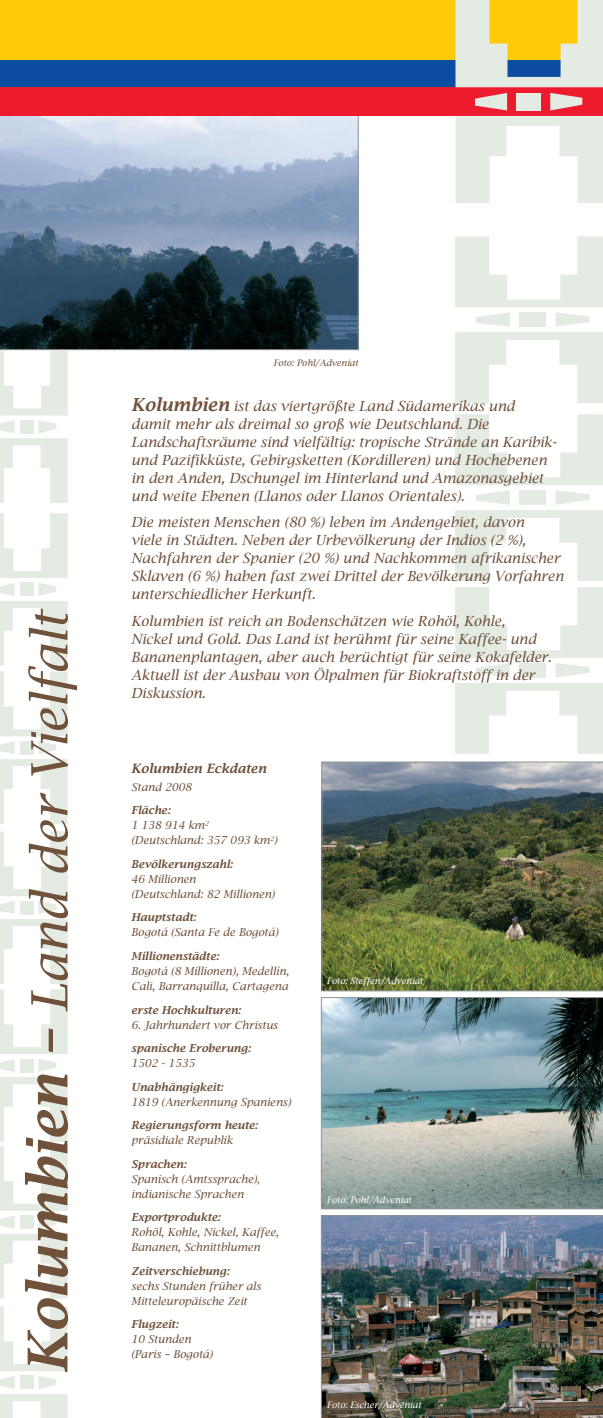
<style>
.page{position:relative;width:603px;height:1418px;background:#fff}
.page>*{position:absolute;margin:0;border:0;box-sizing:border-box;transform-origin:0 0}
.t1{font:italic 50px "Lucida Bright";letter-spacing:-.005em;color:#70513a}
.t2{font:italic 14px/18px "Lucida Bright";color:#70513a}
.t3{font:italic 600 13px "Lucida Bright";color:#70513a}
.t4{font:italic 11px/15px "Lucida Bright";color:#70513a}
.t5{font:italic 600 11px "Lucida Bright";color:#70513a}
.t6{font:italic 9px "Lucida Bright";color:#fff}
.t7{font:italic 9px "Lucida Bright";color:#70513a}
.s1{font-weight:600;font-size:55px}
.s2{font-weight:600;font-size:18px}
.s3{font-weight:600}
</style>
<div class="page">
<svg style="left:455px;top:587px;width:147px;height:90px"></svg>
<svg style="left:455px;top:683px;width:147px;height:70px"></svg>
<svg style="left:455px;top:414px;width:147px;height:90px"></svg>
<svg style="left:455px;top:510px;width:147px;height:71px"></svg>
<svg style="left:455px;top:236px;width:147px;height:167px"></svg>
<svg style="left:455px;top:116px;width:147px;height:87px"></svg>
<svg style="left:0;top:1306px;width:68px;height:111px"></svg>
<svg style="left:0;top:989px;width:68px;height:309px"></svg>
<svg style="left:0;top:831px;width:68px;height:152px"></svg>
<svg style="left:0;top:671px;width:68px;height:153px"></svg>
<svg style="left:0;top:513px;width:68px;height:152px"></svg>
<svg style="left:0;top:350px;width:68px;height:153px"></svg>
<svg style="left:0;top:116px;width:358px;height:234px;background:#6a7d91"></svg>
<img style="left:321px;top:1215px;width:281px;height:202px">
<img style="left:321px;top:997px;width:281px;height:211px">
<img style="left:321px;top:761px;width:281px;height:230px">
<div style="left:0;top:60px;width:602px;height:28px;background:#0d4da1"></div>
<div style="left:0;top:0;width:602px;height:60px;background:#feca0a"></div>
<div style="left:0;top:87px;width:602px;height:29px;background:#ee1a2e"></div>
<svg style="left:455px;top:0;width:147px;height:87px"></svg>
<svg style="left:475px;top:93px;width:32px;height:17px"></svg>
<div style="left:516px;top:93px;width:24px;height:17px;background:#e3ebe3"></div>
<svg style="left:550px;top:93px;width:32px;height:17px"></svg>
<h1 class="t1" style="left:19px;top:1374px;width:767px;rotate:-90deg"><span class="s1">Kolumbien –</span> Land der Vielfalt</h1>
<p class="t7" style="left:273px;top:357px;width:86px">Foto: Pohl/Adveniat</p>
<p class="t2" style="left:131px;top:396px;width:426px"><span class="s2">Kolumbien</span> ist das viertgrößte Land Südamerikas und damit mehr als dreimal so groß wie Deutschland. Die Landschaftsräume sind vielfältig: tropische Strände an Karibik&shy;und Pazifikküste, Gebirgsketten (Kordilleren) und Hochebenen in den Anden, Dschungel im Hinterland und Amazonasgebiet und weite Ebenen (Llanos oder Llanos Orientales).</p>
<p class="t2" style="left:131px;top:513px;width:433px">Die meisten Menschen (80 %) leben im Andengebiet, davon<br>viele in Städten. Neben der Urbevölkerung der Indios (2 %), Nachfahren der Spanier (20 %) und Nachkommen afrikanischer Sklaven (6 %) haben fast zwei Drittel der Bevölkerung Vorfahren unterschiedlicher Herkunft.</p>
<p class="t2" style="left:131px;top:611px;width:421px">Kolumbien ist reich an Bodenschätzen wie Rohöl, Kohle,<br>Nickel und Gold. Das Land ist berühmt für seine Kaffee- und Bananenplantagen, aber auch berüchtigt für seine Kokafelder.<br>Aktuell ist der Ausbau von Ölpalmen für Biokraftstoff in der Diskussion.</p>
<p class="t3" style="left:131px;top:760px;width:136px">Kolumbien Eckdaten</p>
<p class="t4" style="left:131px;top:779px;width:62px">Stand 2008</p>
<p class="t4" style="left:131px;top:802px;width:148px"><span class="s3">Fläche:<br></span>1 138 914 km<sup>2 </sup>(Deutschland: 357 093 km<sup>2</sup>)</p>
<p class="t5" style="left:131px;top:857px;width:103px">Bevölkerungszahl:</p>
<p class="t4" style="left:131px;top:871px;width:145px">46 Millionen<br>(Deutschland: 82 Millionen)</p>
<p class="t5" style="left:131px;top:910px;width:66px">Hauptstadt:</p>
<p class="t4" style="left:131px;top:924px;width:149px">Bogotá (Santa Fe de Bogotá)</p>
<p class="t5" style="left:131px;top:949px;width:89px">Millionenstädte:</p>
<p class="t4" style="left:131px;top:963px;width:159px">Bogotá (8 Millionen), Medellín,<br>Cali, Barranquilla, Cartagena</p>
<p class="t5" style="left:131px;top:1002px;width:111px">erste Hochkulturen:</p>
<p class="t4" style="left:131px;top:1016px;width:148px">6. Jahrhundert vor Christus</p>
<p class="t5" style="left:131px;top:1041px;width:121px">spanische Eroberung:</p>
<p class="t4" style="left:131px;top:1055px;width:65px">1502 - 1535</p>
<p class="t5" style="left:131px;top:1079px;width:93px">Unabhängigkeit:</p>
<p class="t4" style="left:131px;top:1093px;width:161px">1819 (Anerkennung Spaniens)</p>
<p class="t5" style="left:131px;top:1118px;width:128px">Regierungsform heute:</p>
<p class="t4" style="left:131px;top:1132px;width:103px">präsidiale Republik</p>
<p class="t5" style="left:131px;top:1156px;width:57px">Sprachen:</p>
<p class="t4" style="left:131px;top:1170px;width:130px">Spanisch (Amtssprache), indianische Sprachen</p>
<p class="t5" style="left:131px;top:1210px;width:91px">Exportprodukte:</p>
<p class="t4" style="left:131px;top:1224px;width:149px">Rohöl, Kohle, Nickel, Kaffee,<br>Bananen, Schnittblumen</p>
<p class="t5" style="left:131px;top:1263px;width:100px">Zeitverschiebung:</p>
<p class="t4" style="left:131px;top:1277px;width:131px">sechs Stunden früher als<br>Mitteleuropäische Zeit</p>
<p class="t5" style="left:131px;top:1317px;width:49px">Flugzeit:</p>
<p class="t4" style="left:131px;top:1331px;width:83px">10 Stunden (Paris – Bogotá)</p>
<p class="t6" style="left:326px;top:975px;width:98px">Foto: Steffen/Adveniat</p>
<p class="t6" style="left:326px;top:1193px;width:86px">Foto: Pohl/Adveniat</p>
<p class="t6" style="left:326px;top:1398px;width:96px">Foto: Escher/Adveniat</p>
</div>
